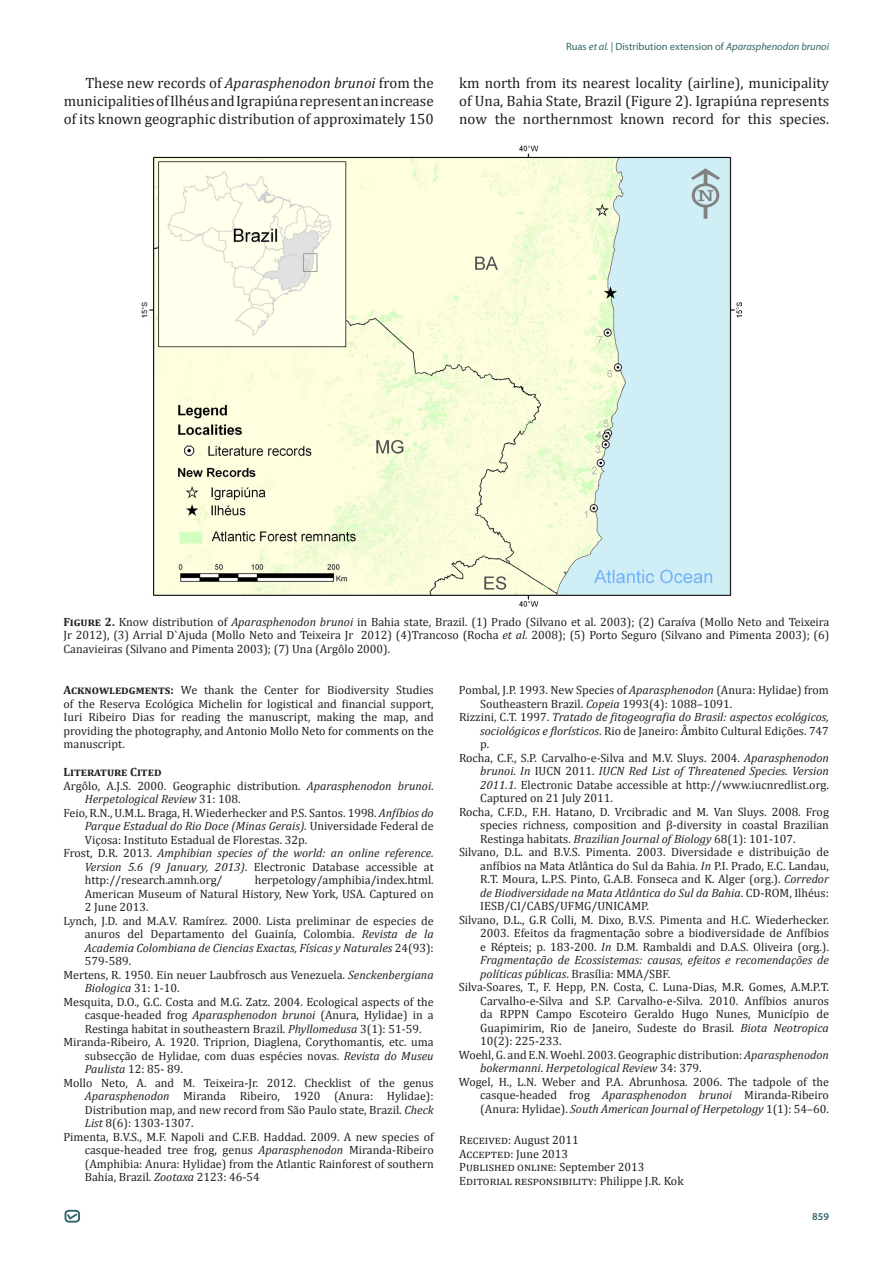
<style>
.page{position:relative;width:893px;height:1263px;background:#fff}
.page>*{position:absolute;margin:0;border:0;box-sizing:border-box;transform-origin:0 0}
.t1{font:15px/18px "Cambria";color:#231f20;text-align:justify}
.t2{font:12px/13.5px "Cambria";color:#231f20;text-align:justify}
.t3{font:italic 12px/13.5px "Cambria";color:#231f20;text-align:justify}
.t4{font:700 12px "Cambria";color:#231f20}
.t5{font:10.5px "Myriad Pro";color:#336767}
.t6{font:600 10.5px "Myriad Pro";color:#336767}
.s1{font-style:italic}
.s2{font-weight:700}
.s3{font-style:normal}
</style>
<div class="page">
<div style="left:65px;top:1210px;width:15px;height:12px;border:2px solid #326667;border-radius:3px"></div>
<svg style="left:66px;top:1212px;width:13px;height:9px"></svg>
<img style="left:141px;top:145px;width:600px;height:462px">
<p class="t5" style="left:566px;top:40px;width:265px">Ruas <span class="s1">et al.</span> | Distribution extension of <span class="s1">Aparasphenodon brunoi</span></p>
<p class="t1" style="left:64px;top:74px;width:371px;text-indent:22px">These new records of <span class="s1">Aparasphenodon brunoi</span> from the municipalities of Ilhéus and Igrapiúna represent an increase of its known geographic distribution of approximately 150</p>
<p class="t1" style="left:459px;top:74px;width:371px">km north from its nearest locality (airline), municipality of Una, Bahia State, Brazil (Figure 2). Igrapiúna represents now the northernmost known record for this species.</p>
<p class="t2" style="left:64px;top:615px;width:767px"><span class="s2">Figure 2.</span> Know distribution of <span class="s1">Aparasphenodon brunoi</span> in Bahia state, Brazil. (1) Prado (Silvano et al. 2003); (2) Caraíva (Mollo Neto and Teixeira Jr 2012), (3) Arrial D`Ajuda (Mollo Neto and Teixeira Jr 2012) (4)Trancoso (Rocha <span class="s1">et al.</span> 2008); (5) Porto Seguro (Silvano and Pimenta 2003); (6)<br>Canavieiras (Silvano and Pimenta 2003); (7) Una (Argôlo 2000).</p>
<p class="t2" style="left:64px;top:683px;width:372px"><span class="s2">Acknowledgments:</span> We thank the Center for Biodiversity Studies of the Reserva Ecológica Michelin for logistical and financial support, Iuri Ribeiro Dias for reading the manuscript, making the map, and providing the photography, and Antonio Mollo Neto for comments on the manuscript.</p>
<p class="t2" style="left:480px;top:683px;width:350px;text-indent:-21px">Pombal, J.P. 1993. New Species of <span class="s1">Aparasphenodon</span> (Anura: Hylidae) from<br>Southeastern Brazil. <span class="s1">Copeia</span> 1993(4): 1088–1091.</p>
<p class="t3" style="left:480px;top:710px;width:350px;text-indent:-21px"><span class="s3">Rizzini, C.T. 1997.</span> Tratado de fitogeografia do Brasil: aspectos ecológicos, sociológicos e florísticos<span class="s3">. Rio de Janeiro: Âmbito Cultural Edições. 747 p.</span></p>
<p class="t2" style="left:480px;top:751px;width:350px;text-indent:-21px">Rocha, C.F., S.P. Carvalho-e-Silva and M.V. Sluys. 2004. <span class="s1">Aparasphenodon brunoi</span>. <span class="s1">In</span> IUCN 2011. <span class="s1">IUCN Red List of Threatened Species. Version 2011.1.</span> Electronic Databe accessible at http://www.iucnredlist.org.<br>Captured on 21 July 2011.</p>
<p class="t2" style="left:480px;top:805px;width:350px;text-indent:-21px">Rocha, C.F.D., F.H. Hatano, D. Vrcibradic and M. Van Sluys. 2008. Frog species richness, composition and β-diversity in coastal Brazilian Restinga habitats. <span class="s1">Brazilian Journal of Biology</span> 68(1): 101-107.</p>
<p class="t2" style="left:480px;top:845px;width:350px;text-indent:-21px">Silvano, D.L. and B.V.S. Pimenta. 2003. Diversidade e distribuição de anfíbios na Mata Atlântica do Sul da Bahia. <span class="s1">In</span> P.I. Prado, E.C. Landau, R.T. Moura, L.P.S. Pinto, G.A.B. Fonseca and K. Alger (org.). <span class="s1">Corredor de Biodiversidade na Mata Atlântica do Sul da Bahia</span>. CD-ROM, Ilhéus:<br>IESB/CI/CABS/UFMG/UNICAMP.</p>
<p class="t2" style="left:480px;top:913px;width:350px;text-indent:-21px">Silvano, D.L., G.R Colli, M. Dixo, B.V.S. Pimenta and H.C. Wiederhecker.<br>2003. Efeitos da fragmentação sobre a biodiversidade de Anfíbios e Répteis; p. 183-200. <span class="s1">In</span> D.M. Rambaldi and D.A.S. Oliveira (org.).<br><span class="s1">Fragmentação de Ecossistemas: causas, efeitos e recomendações de políticas públicas</span>. Brasília: MMA/SBF.</p>
<p class="t2" style="left:480px;top:980px;width:350px;text-indent:-21px">Silva-Soares, T., F. Hepp, P.N. Costa, C. Luna-Dias, M.R. Gomes, A.M.P.T.<br>Carvalho-e-Silva and S.P. Carvalho-e-Silva. 2010. Anfíbios anuros da RPPN Campo Escoteiro Geraldo Hugo Nunes, Município de Guapimirim, Rio de Janeiro, Sudeste do Brasil<span class="s1">. Biota Neotropica </span>10(2): 225-233.</p>
<p class="t2" style="left:480px;top:1048px;width:350px;text-indent:-21px">Woehl, G. and E.N. Woehl. 2003. Geographic distribution: <span class="s1">Aparasphenodon bokermanni</span>. <span class="s1">Herpetological Review</span> 34: 379.</p>
<p class="t2" style="left:480px;top:1075px;width:350px;text-indent:-21px">Wogel, H., L.N. Weber and P.A. Abrunhosa. 2006. The tadpole of the casque-headed frog <span class="s1">Aparasphenodon brunoi</span> Miranda-Ribeiro (Anura: Hylidae). <span class="s1">South American Journal of Herpetology</span> 1(1): 54–60.</p>
<p class="t2" style="left:459px;top:1133px;width:121px">Received: August 2011</p>
<p class="t2" style="left:459px;top:1147px;width:110px">Accepted: June 2013</p>
<p class="t2" style="left:459px;top:1160px;width:187px">Published online: September 2013</p>
<p class="t2" style="left:459px;top:1174px;width:226px">Editorial responsibility: Philippe J.R. Kok</p>
<p class="t4" style="left:64px;top:764px;width:100px">Literature Cited</p>
<p class="t2" style="left:85px;top:779px;width:350px;text-indent:-21px">Argôlo, A.J.S. 2000. Geographic distribution. <span class="s1">Aparasphenodon brunoi</span>.<br><span class="s1">Herpetological Review</span> 31: 108.</p>
<p class="t2" style="left:85px;top:806px;width:350px;text-indent:-21px">Feio, R.N., U.M.L. Braga, H. Wiederhecker and P.S. Santos. 1998. <span class="s1">Anfíbios do Parque Estadual do Rio Doce (Minas Gerais).</span> Universidade Federal de Viçosa: Instituto Estadual de Florestas. 32p.</p>
<p class="t2" style="left:85px;top:846px;width:350px;text-indent:-21px">Frost, D.R. 2013. <span class="s1">Amphibian species of the world: an online reference.<br>Version 5.6 (9 January, 2013)</span>. Electronic Database accessible at http://research.amnh.org/</p>
<p class="t2" style="left:85px;top:873px;width:350px;text-indent:170px">herpetology/amphibia/index.html.<br>American Museum of Natural History, New York, USA. Captured on 2 June 2013.</p>
<p class="t2" style="left:85px;top:914px;width:350px;text-indent:-21px">Lynch, J.D. and M.A.V. Ramírez. 2000. Lista preliminar de especies de anuros del Departamento del Guainía, Colombia. <span class="s1">Revista de la Academia Colombiana de Ciencias Exactas, Físicas y Naturales</span> 24(93):<br>579-589.</p>
<p class="t2" style="left:85px;top:968px;width:350px;text-indent:-21px">Mertens, R. 1950. Ein neuer Laubfrosch aus Venezuela. <span class="s1">Senckenbergiana<br>Biologica</span> 31: 1-10.</p>
<p class="t2" style="left:85px;top:995px;width:350px;text-indent:-21px">Mesquita, D.O., G.C. Costa and M.G. Zatz. 2004. Ecological aspects of the casque-headed frog <span class="s1">Aparasphenodon brunoi</span> (Anura, Hylidae) in a Restinga habitat in southeastern Brazil. <span class="s1">Phyllomedusa</span> 3(1): 51-59.</p>
<p class="t2" style="left:85px;top:1035px;width:350px;text-indent:-21px">Miranda-Ribeiro, A. 1920. Triprion, Diaglena, Corythomantis, etc. uma subsecção de Hylidae, com duas espécies novas. <span class="s1">Revista do Museu Paulista</span> 12: 85- 89.</p>
<p class="t2" style="left:85px;top:1076px;width:350px;text-indent:-21px">Mollo Neto, A. and M. Teixeira-Jr. 2012. Checklist of the genus <span class="s1">Aparasphenodon</span> Miranda Ribeiro, 1920 (Anura: Hylidae):<br>Distribution map, and new record from São Paulo state, Brazil. <span class="s1">Check List</span> 8(6): 1303-1307.</p>
<p class="t2" style="left:85px;top:1130px;width:350px;text-indent:-21px">Pimenta, B.V.S., M.F. Napoli and C.F.B. Haddad. 2009. A new species of casque-headed tree frog, genus <span class="s1">Aparasphenodon</span> Miranda-Ribeiro (Amphibia: Anura: Hylidae) from the Atlantic Rainforest of southern Bahia, Brazil. <span class="s1">Zootaxa</span> 2123: 46-54</p>
<p class="t6" style="left:812px;top:1209px;width:18px">859</p>
</div>
